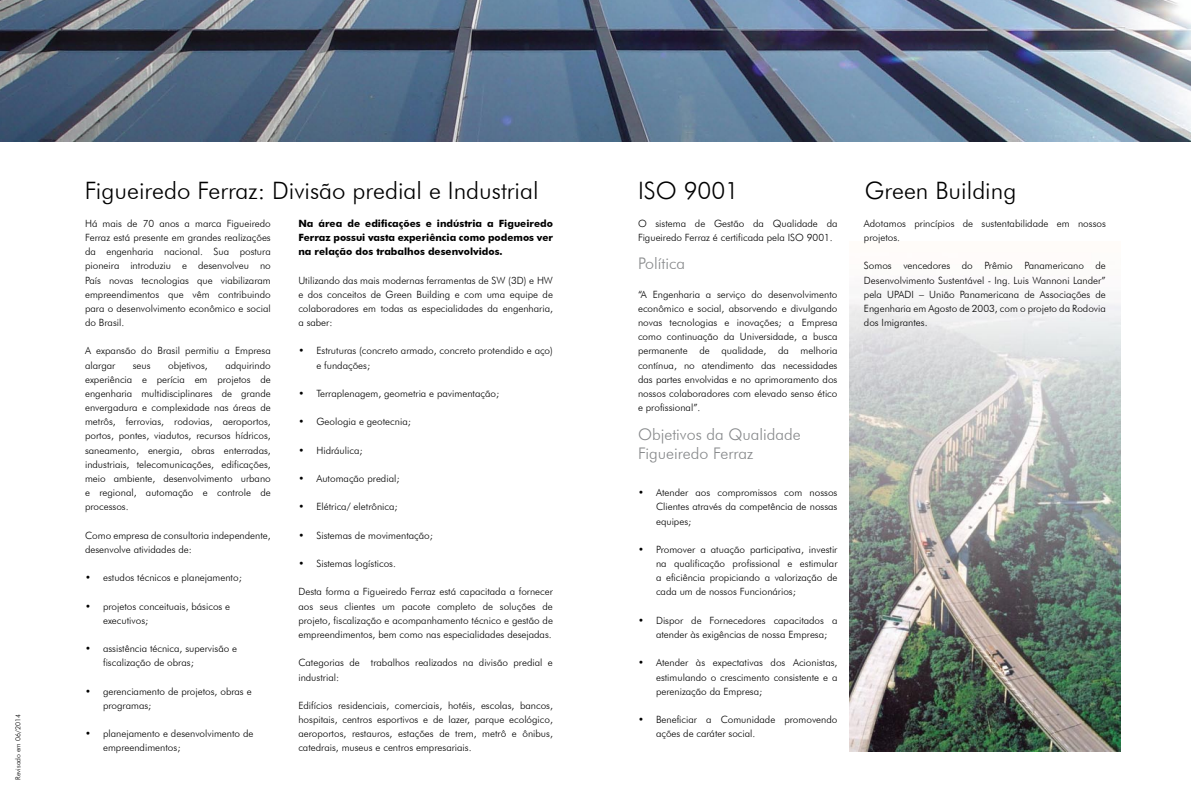
<style>
.page{position:relative;width:1191px;height:794px;background:#fff}
.page>*{position:absolute;margin:0;border:0;box-sizing:border-box;transform-origin:0 0}
.t1{font:300 24px "Futura BT";color:#000}
.t2{font:300 16px/19.2px "Futura BT";color:#888a8c}
.t3{font:300 10px/14.2px "Futura BT";color:#000}
.t4{font:700 10px/14.2px "Futura BT";color:#000;text-align:justify}
.t5{font:300 7px "Futura BT";color:#000}
</style>
<div class="page">
<img style="left:849px;top:300px;width:271px;height:451px">
<img style="left:0;top:0;width:1191px;height:142px">
<p class="t5" style="left:14px;top:780px;width:67px;rotate:-90deg">Revisado em 06/2014</p>
<h1 class="t1" style="left:85px;top:175px;width:455px">Figueiredo Ferraz: Divisão predial e Industrial</h1>
<p class="t3" style="left:85px;top:216px;width:187px;text-align:justify">Há mais de 70 anos a marca Figueiredo Ferraz está presente em grandes realizações da engenharia nacional. Sua postura pioneira introduziu e desenvolveu no País novas tecnologias que viabilizaram empreendimentos que vêm contribuindo para o desenvolvimento econômico e social do Brasil.</p>
<p class="t3" style="left:85px;top:344px;width:187px">A expansão do Brasil permitiu a Empresa alargar</p>
<p class="t3" style="left:85px;top:358px;width:187px;text-align:justify;text-indent:140px">adquirindo experiência e perícia em projetos de engenharia multidisciplinares de grande envergadura e complexidade nas áreas de metrôs, ferrovias, rodovias, aeroportos, portos, pontes, viadutos, recursos hídricos, saneamento, energia, obras enterradas, industriais, telecomunicações, edificações, meio ambiente, desenvolvimento urbano e regional, automação e controle de processos.</p>
<p class="t3" style="left:85px;top:528px;width:187px">Como empresa de consultoria independente, desenvolve atividades de:</p>
<p class="t3" style="left:85px;top:570px;width:158px">• estudos técnicos e planejamento;</p>
<p class="t3" style="left:103px;top:599px;width:129px;text-indent:-18px">• projetos conceituais, básicos e executivos;</p>
<p class="t3" style="left:103px;top:641px;width:136px;text-indent:-18px">• assistência técnica, supervisão e fiscalização de obras;</p>
<p class="t3" style="left:103px;top:684px;width:150px;text-indent:-18px">• gerenciamento de projetos, obras e programas;</p>
<p class="t3" style="left:103px;top:726px;width:152px;text-indent:-18px">• planejamento e desenvolvimento de empreendimentos;</p>
<p class="t3" style="left:133px;top:358px;width:19px">seus</p>
<p class="t3" style="left:168px;top:358px;width:41px">objetivos,</p>
<p class="t4" style="left:298px;top:216px;width:256px">Na área de edificações e indústria a Figueiredo Ferraz possui vasta experiência como podemos ver na relação dos trabalhos desenvolvidos.</p>
<p class="t3" style="left:298px;top:273px;width:256px;text-align:justify">Utilizando das mais modernas ferramentas de SW (3D) e HW e dos conceitos de Green Building e com uma equipe de colaboradores em todas as especialidades da engenharia, a saber:</p>
<p class="t3" style="left:316px;top:344px;width:238px;text-indent:-18px">• Estruturas (concreto armado, concreto protendido e aço) e fundações;</p>
<p class="t3" style="left:298px;top:386px;width:202px">• Terraplenagem, geometria e pavimentação;</p>
<p class="t3" style="left:298px;top:414px;width:114px">• Geologia e geotecnia;</p>
<p class="t3" style="left:298px;top:443px;width:66px">• Hidráulica;</p>
<p class="t3" style="left:298px;top:471px;width:103px">• Automação predial;</p>
<p class="t3" style="left:298px;top:499px;width:101px">• Elétrica/ eletrônica;</p>
<p class="t3" style="left:298px;top:528px;width:136px">• Sistemas de movimentação;</p>
<p class="t3" style="left:298px;top:556px;width:99px">• Sistemas logísticos.</p>
<p class="t3" style="left:298px;top:585px;width:256px;text-align:justify">Desta forma a Figueiredo Ferraz está capacitada a fornecer aos seus clientes um pacote completo de soluções de projeto, fiscalização e acompanhamento técnico e gestão de empreendimentos, bem como nas especialidades desejadas.</p>
<p class="t3" style="left:298px;top:655px;width:256px">Categorias de trabalhos realizados na divisão predial e industrial:</p>
<p class="t3" style="left:298px;top:698px;width:256px;text-align:justify">Edifícios residenciais, comerciais, hotéis, escolas, bancos, hospitais, centros esportivos e de lazer, parque ecológico, aeroportos, restauros, estações de trem, metrô e ônibus, catedrais, museus e centros empresariais.</p>
<h1 class="t1" style="left:638px;top:175px;width:102px">ISO 9001</h1>
<p class="t3" style="left:638px;top:216px;width:201px">O sistema de Gestão da Qualidade da<br>Figueiredo Ferraz é certificada pela ISO 9001.</p>
<h2 class="t2" style="left:638px;top:254px;width:49px">Política</h2>
<p class="t3" style="left:638px;top:287px;width:201px;text-align:justify">“A Engenharia a serviço do desenvolvimento econômico e social, absorvendo e divulgando novas tecnologias e inovações; a Empresa como continuação da Universidade, a busca permanente de qualidade, da melhoria contínua, no atendimento das necessidades das partes envolvidas e no aprimoramento dos nossos colaboradores com elevado senso ético e profissional”.</p>
<h2 class="t2" style="left:638px;top:424px;width:164px">Objetivos da Qualidade<br>Figueiredo Ferraz</h2>
<p class="t3" style="left:656px;top:485px;width:183px;text-align:justify;text-indent:-18px">• Atender aos compromissos com nossos Clientes através da competência de nossas equipes;</p>
<p class="t3" style="left:656px;top:542px;width:183px;text-align:justify;text-indent:-18px">• Promover a atuação participativa, investir na qualificação profissional e estimular a eficiência propiciando a valorização de cada um de nossos Funcionários;</p>
<p class="t3" style="left:656px;top:613px;width:183px;text-indent:-18px">• Dispor de Fornecedores capacitados a atender às exigências de nossa Empresa;</p>
<p class="t3" style="left:656px;top:655px;width:183px;text-align:justify;text-indent:-18px">• Atender às expectativas dos Acionistas, estimulando o crescimento consistente e a perenização da Empresa;</p>
<p class="t3" style="left:656px;top:712px;width:183px;text-indent:-18px">• Beneficiar a Comunidade promovendo ações de caráter social.</p>
<h1 class="t1" style="left:865px;top:175px;width:153px">Green Building</h1>
<p class="t3" style="left:864px;top:216px;width:243px">Adotamos princípios de sustentabilidade em nossos projetos.</p>
<p class="t3" style="left:864px;top:259px;width:243px;text-align:justify">Somos vencedores do Prêmio Panamericano de Desenvolvimento Sustentável - Ing. Luis Wannoni Lander” pela UPADI – União Panamericana de Associações de Engenharia em Agosto de 2003, com o projeto da Rodovia dos Imigrantes.</p>
</div>
